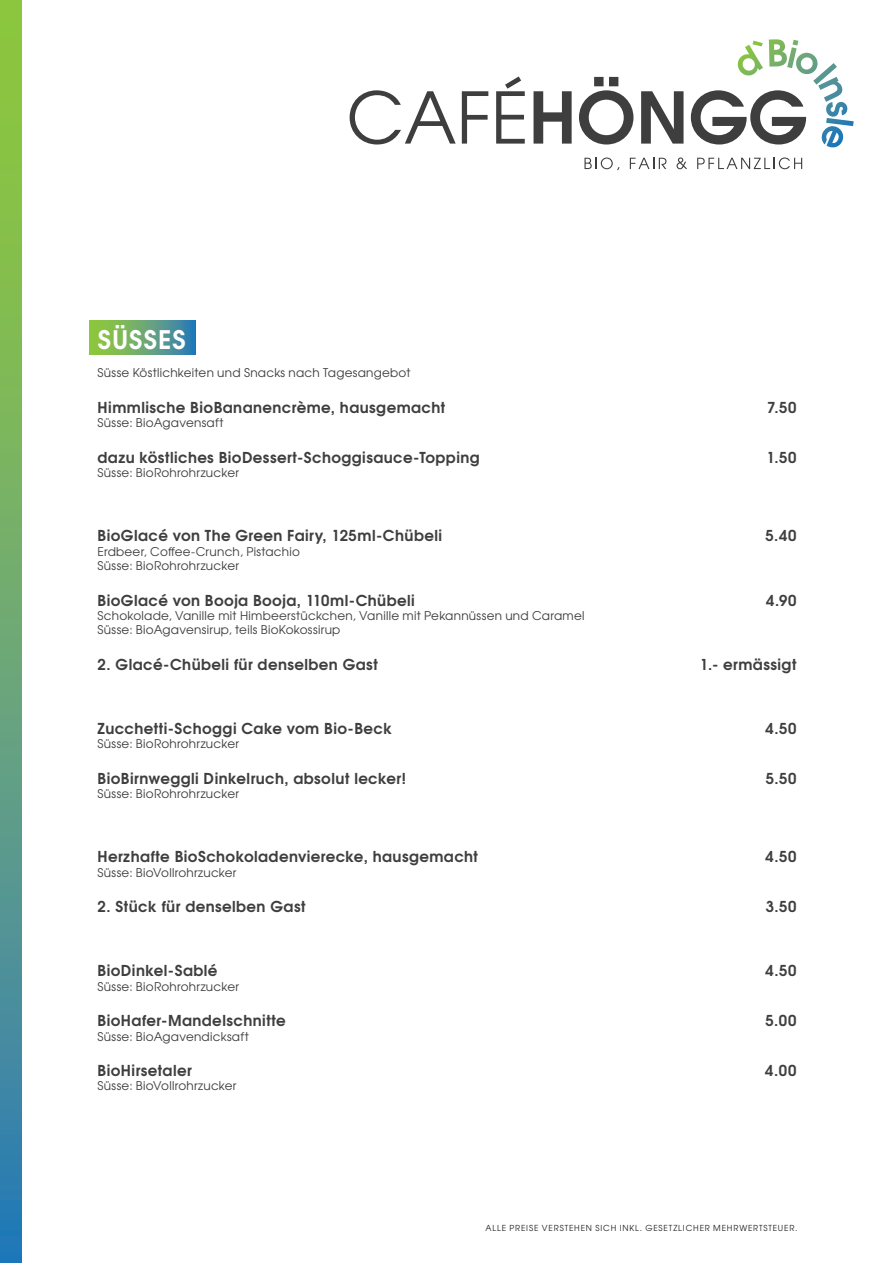
<style>
.page{position:relative;width:893px;height:1263px;background:#fff}
.page>*{position:absolute;margin:0;border:0;box-sizing:border-box;transform-origin:0 0}
.t1{font:700 25.5px "Te X Gyre Adventor";letter-spacing:.04em;color:#fff}
.t2{font:700 15px "Te X Gyre Adventor";letter-spacing:.03em;color:#3e3e3f}
.t3{font:12px/14.4px "Te X Gyre Adventor";letter-spacing:.02em;color:#3e3e3f}
.t4{font:8.25px "Te X Gyre Adventor";letter-spacing:.105em;color:#231f20}
</style>
<div class="page">
<svg style="left:0;top:0;width:21px;height:1263px"></svg>
<svg style="left:350px;top:90px;width:106px;height:54px"></svg>
<svg style="left:462px;top:91px;width:26px;height:53px"></svg>
<svg style="left:496px;top:76px;width:29px;height:68px"></svg>
<svg style="left:533px;top:91px;width:39px;height:53px"></svg>
<svg style="left:579px;top:77px;width:54px;height:67px"></svg>
<svg style="left:641px;top:91px;width:42px;height:53px"></svg>
<svg style="left:691px;top:39px;width:163px;height:109px"></svg>
<svg style="left:584px;top:157px;width:36px;height:13px"></svg>
<svg style="left:630px;top:158px;width:36px;height:11px"></svg>
<svg style="left:676px;top:157px;width:11px;height:12px"></svg>
<svg style="left:697px;top:157px;width:105px;height:12px"></svg>
<svg style="left:89px;top:320px;width:107px;height:34px"></svg>
<h1 class="t1" style="left:98px;top:317px;width:89px">SÜSSES</h1>
<p class="t3" style="left:98px;top:365px;width:314px">Süsse Köstlichkeiten und Snacks nach Tagesangebot</p>
<p class="t2" style="left:98px;top:394px;width:349px">Himmlische BioBananencrème, hausgemacht</p>
<p class="t2" style="left:767px;top:394px;width:31px">7.50</p>
<p class="t3" style="left:98px;top:415px;width:127px">Süsse: BioAgavensaft</p>
<p class="t2" style="left:98px;top:444px;width:384px">dazu köstliches BioDessert-Schoggisauce-Topping</p>
<p class="t2" style="left:766px;top:444px;width:32px">1.50</p>
<p class="t3" style="left:98px;top:465px;width:143px">Süsse: BioRohrohrzucker</p>
<p class="t2" style="left:98px;top:523px;width:346px">BioGlacé von The Green Fairy, 125ml-Chübeli</p>
<p class="t2" style="left:765px;top:523px;width:33px">5.40</p>
<p class="t3" style="left:98px;top:543px;width:204px">Erdbeer, Coffee-Crunch, Pistachio<br>Süsse: BioRohrohrzucker</p>
<p class="t2" style="left:98px;top:587px;width:319px">BioGlacé von Booja Booja, 110ml-Chübeli</p>
<p class="t2" style="left:766px;top:587px;width:32px">4.90</p>
<p class="t3" style="left:98px;top:607px;width:488px">Schokolade, Vanille mit Himbeerstückchen, Vanille mit Pekannüssen und Caramel<br>Süsse: BioAgavensirup, teils BioKokossirup</p>
<p class="t2" style="left:98px;top:651px;width:282px">2. Glacé-Chübeli für denselben Gast</p>
<p class="t2" style="left:700px;top:651px;width:98px">1.- ermässigt</p>
<p class="t2" style="left:98px;top:715px;width:296px">Zucchetti-Schoggi Cake vom Bio-Beck</p>
<p class="t2" style="left:765px;top:715px;width:33px">4.50</p>
<p class="t3" style="left:98px;top:736px;width:143px">Süsse: BioRohrohrzucker</p>
<p class="t2" style="left:98px;top:765px;width:310px">BioBirnweggli Dinkelruch, absolut lecker!</p>
<p class="t2" style="left:766px;top:765px;width:32px">5.50</p>
<p class="t3" style="left:98px;top:786px;width:143px">Süsse: BioRohrohrzucker</p>
<p class="t2" style="left:98px;top:844px;width:382px">Herzhafte BioSchokoladenvierecke, hausgemacht</p>
<p class="t2" style="left:765px;top:844px;width:33px">4.50</p>
<p class="t3" style="left:98px;top:864px;width:140px">Süsse: BioVollrohrzucker</p>
<p class="t2" style="left:98px;top:894px;width:210px">2. Stück für denselben Gast</p>
<p class="t2" style="left:766px;top:894px;width:32px">3.50</p>
<p class="t2" style="left:98px;top:958px;width:121px">BioDinkel-Sablé</p>
<p class="t2" style="left:765px;top:958px;width:33px">4.50</p>
<p class="t3" style="left:98px;top:978px;width:143px">Süsse: BioRohrohrzucker</p>
<p class="t2" style="left:98px;top:1008px;width:190px">BioHafer-Mandelschnitte</p>
<p class="t2" style="left:766px;top:1008px;width:33px">5.00</p>
<p class="t3" style="left:98px;top:1028px;width:153px">Süsse: BioAgavendicksaft</p>
<p class="t2" style="left:98px;top:1057px;width:96px">BioHirsetaler</p>
<p class="t2" style="left:765px;top:1057px;width:33px">4.00</p>
<p class="t3" style="left:98px;top:1078px;width:140px">Süsse: BioVollrohrzucker</p>
<p class="t4" style="left:485px;top:1221px;width:313px">ALLE PREISE VERSTEHEN SICH INKL. GESETZLICHER MEHRWERTSTEUER.</p>
</div>
